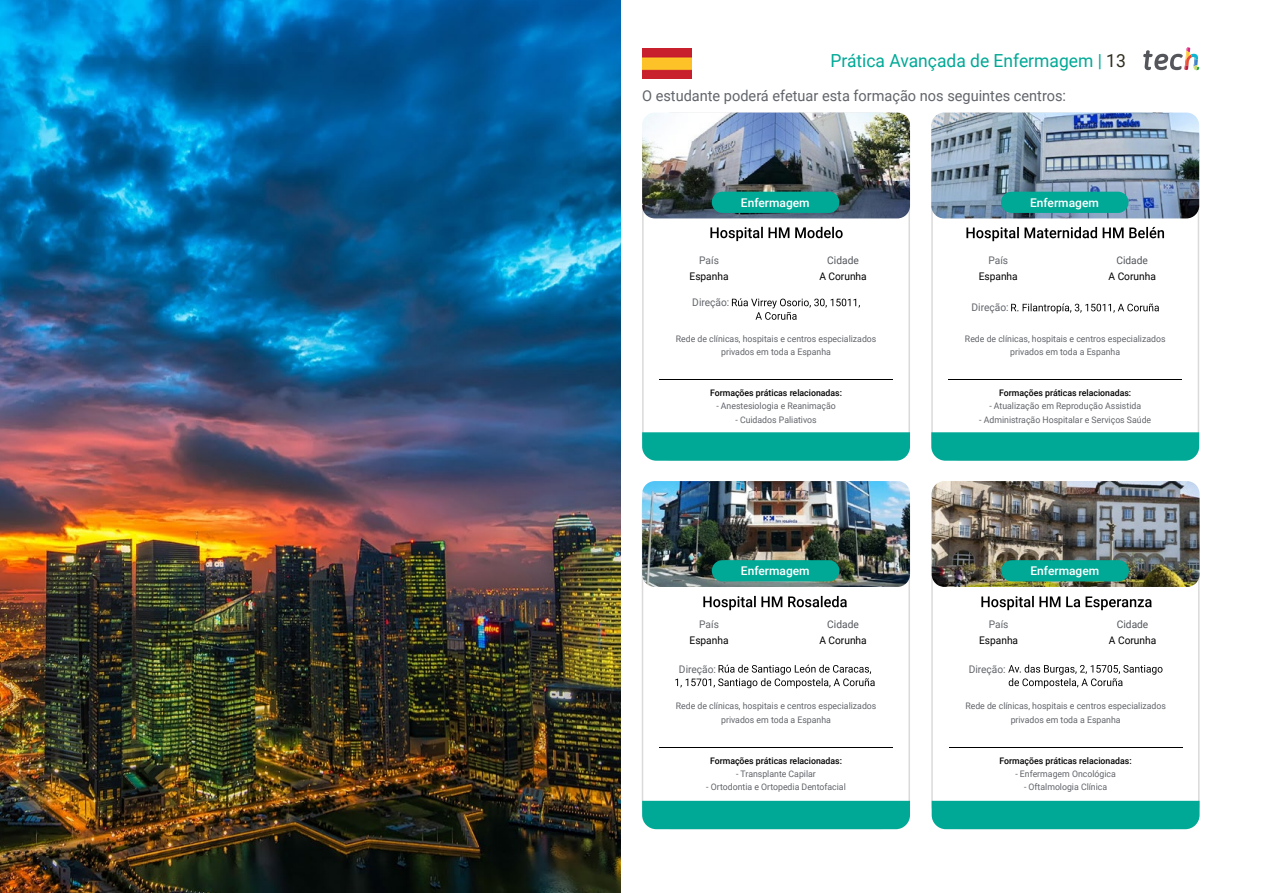
<style>
.page{position:relative;width:1263px;height:893px;background:#fff}
.page>*{position:absolute;margin:0;border:0;box-sizing:border-box;transform-origin:0 0}
.t1{font:18px "Roboto";color:#00a996}
.t2{font:15px "Roboto";color:#61646a}
.t3{font:500 12px "Roboto";color:#fff}
.t4{font:10.5px "Roboto";color:#000}
.t5{font:10.5px "Roboto";color:#61646a}
.t6{font:10.5px "Roboto";color:#52555b}
.t7{font:9px/13.5px "Roboto";color:#61646a;text-align:center}
.t8{font:500 9px "Roboto";color:#000}
.s1{color:#312e20}
</style>
<div class="page">
<img style="left:0;top:0;width:621px;height:893px">
<svg style="left:1143px;top:47px;width:56px;height:24px"></svg>
<img style="left:642px;top:49px;width:49px;height:30px">
<svg style="left:642px;top:112px;width:269px;height:325px"></svg>
<img style="left:642px;top:113px;width:268px;height:105px">
<div style="left:712px;top:192px;width:127px;height:21px;background:#00a996;border-radius:11px"></div>
<svg style="left:642px;top:432px;width:268px;height:29px;background:#07ab99"></svg>
<hr style="left:659px;top:379px;width:234px;height:1px;background:#000">
<svg style="left:710px;top:227px;width:133px;height:14px"></svg>
<svg style="left:732px;top:298px;width:128px;height:22px"></svg>
<svg style="left:931px;top:112px;width:269px;height:337px"></svg>
<img style="left:931px;top:113px;width:268px;height:105px">
<div style="left:1001px;top:192px;width:127px;height:21px;background:#00a996;border-radius:11px"></div>
<svg style="left:931px;top:432px;width:268px;height:29px;background:#08ab99"></svg>
<hr style="left:948px;top:379px;width:234px;height:1px;background:#000">
<svg style="left:966px;top:227px;width:198px;height:14px"></svg>
<svg style="left:1011px;top:303px;width:148px;height:10px"></svg>
<svg style="left:642px;top:506px;width:269px;height:324px"></svg>
<img style="left:642px;top:481px;width:268px;height:106px">
<div style="left:712px;top:560px;width:127px;height:21px;background:#00a996;border-radius:11px"></div>
<div style="left:642px;top:801px;width:268px;height:28px;background:#00a996"></div>
<hr style="left:659px;top:747px;width:234px;height:1px;background:#000">
<svg style="left:703px;top:596px;width:144px;height:14px"></svg>
<svg style="left:675px;top:665px;width:200px;height:23px"></svg>
<svg style="left:931px;top:491px;width:269px;height:339px"></svg>
<img style="left:932px;top:481px;width:267px;height:106px">
<div style="left:1001px;top:560px;width:128px;height:21px;background:#00a996;border-radius:11px"></div>
<div style="left:932px;top:801px;width:267px;height:28px;background:#00a996"></div>
<hr style="left:949px;top:747px;width:233px;height:1px;background:#000">
<svg style="left:981px;top:596px;width:171px;height:14px"></svg>
<svg style="left:1008px;top:665px;width:154px;height:23px"></svg>
<h1 class="t1" style="left:830px;top:48px;width:297px">Prática Avançada de Enfermagem | <span class="s1">13</span></h1>
<h2 class="t2" style="left:642px;top:86px;width:425px">O estudante poderá efetuar esta formação nos seguintes centros:</h2>
<h3 class="t3" style="left:741px;top:194px;width:70px">Enfermagem</h3>
<h3 class="t3" style="left:1030px;top:194px;width:70px">Enfermagem</h3>
<p class="t5" style="left:699px;top:253px;width:21px">País</p>
<p class="t4" style="left:689px;top:269px;width:41px">Espanha</p>
<p class="t6" style="left:827px;top:253px;width:33px">Cidade</p>
<p class="t4" style="left:819px;top:269px;width:49px">A Corunha</p>
<p class="t5" style="left:988px;top:253px;width:21px">País</p>
<p class="t4" style="left:979px;top:269px;width:41px">Espanha</p>
<p class="t6" style="left:1116px;top:253px;width:33px">Cidade</p>
<p class="t4" style="left:1108px;top:269px;width:49px">A Corunha</p>
<p class="t5" style="left:692px;top:295px;width:39px">Direção:</p>
<p class="t7" style="left:676px;top:331px;width:202px">Rede de clínicas, hospitais e centros especializados privados em toda a Espanha</p>
<p class="t8" style="left:710px;top:387px;width:134px">Formações práticas relacionadas:</p>
<p class="t7" style="left:716px;top:399px;width:121px">- Anestesiologia e Reanimação</p>
<p class="t7" style="left:735px;top:412px;width:83px">- Cuidados Paliativos</p>
<p class="t5" style="left:971px;top:300px;width:39px">Direção:</p>
<p class="t7" style="left:965px;top:331px;width:202px">Rede de clínicas, hospitais e centros especializados privados em toda a Espanha</p>
<p class="t8" style="left:999px;top:387px;width:134px">Formações práticas relacionadas:</p>
<p class="t7" style="left:989px;top:399px;width:153px">- Atualização em Reprodução Assistida</p>
<p class="t7" style="left:979px;top:412px;width:174px">- Administração Hospitalar e Serviços Saúde</p>
<h3 class="t3" style="left:741px;top:563px;width:70px">Enfermagem</h3>
<h3 class="t3" style="left:1030px;top:563px;width:70px">Enfermagem</h3>
<p class="t5" style="left:699px;top:617px;width:21px">País</p>
<p class="t4" style="left:689px;top:633px;width:41px">Espanha</p>
<p class="t6" style="left:827px;top:617px;width:33px">Cidade</p>
<p class="t4" style="left:819px;top:633px;width:49px">A Corunha</p>
<p class="t5" style="left:989px;top:617px;width:21px">País</p>
<p class="t4" style="left:979px;top:633px;width:41px">Espanha</p>
<p class="t6" style="left:1117px;top:617px;width:33px">Cidade</p>
<p class="t4" style="left:1109px;top:633px;width:49px">A Corunha</p>
<p class="t5" style="left:679px;top:661px;width:39px">Direção:</p>
<p class="t7" style="left:676px;top:699px;width:202px">Rede de clínicas, hospitais e centros especializados privados em toda a Espanha</p>
<p class="t8" style="left:710px;top:754px;width:134px">Formações práticas relacionadas:</p>
<p class="t7" style="left:736px;top:766px;width:81px">- Transplante Capilar</p>
<p class="t7" style="left:706px;top:780px;width:141px">- Ortodontia e Ortopedia Dentofacial</p>
<p class="t5" style="left:969px;top:661px;width:39px">Direção:</p>
<p class="t7" style="left:965px;top:699px;width:202px">Rede de clínicas, hospitais e centros especializados privados em toda a Espanha</p>
<p class="t8" style="left:999px;top:754px;width:134px">Formações práticas relacionadas:</p>
<p class="t7" style="left:1015px;top:766px;width:102px">- Enfermagem Oncológica</p>
<p class="t7" style="left:1024px;top:780px;width:85px">- Oftalmologia Clínica</p>
</div>
